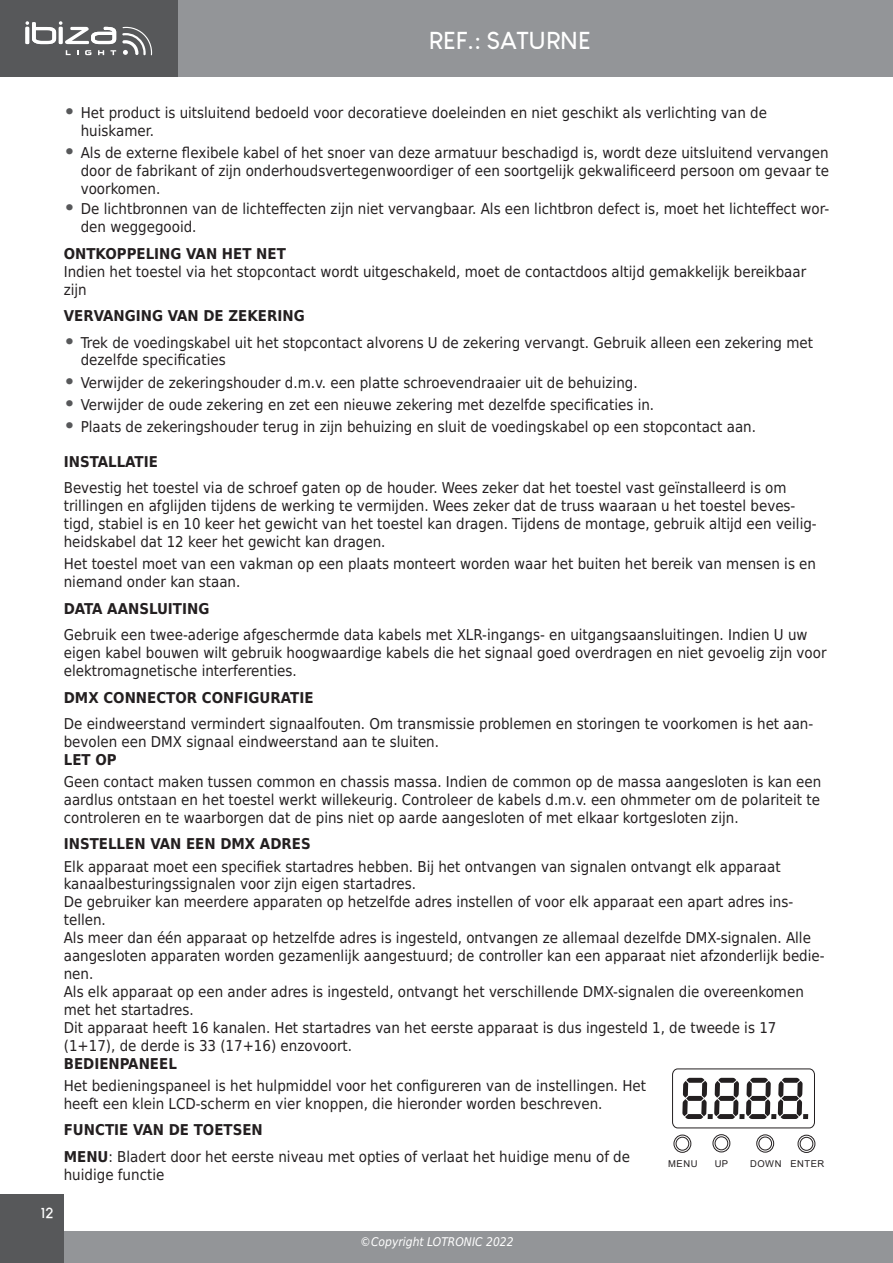
<style>
.page{position:relative;width:893px;height:1263px;background:#fff}
.page>*{position:absolute;margin:0;border:0;box-sizing:border-box;transform-origin:0 0}
.t1{font:italic 61.8px "Lcd D";color:#231f20}
.t2{font:700 24px "Louis George Cafe";color:#fff}
.t3{font:15px/18px "DejaVu Sans Condensed";color:#231f20}
.t4{font:700 15px "DejaVu Sans Condensed";color:#231f20}
.t5{font:700 15px "Louis George Cafe";color:#fff}
.t6{font:italic 12px "DejaVu Sans Condensed";color:#fff}
.t7{font:9.45px "Arial";letter-spacing:.055em;color:#231f20}
.s1{font-family:"DejaVu Sans";font-weight:700;font-size:18px;color:#57585a}
.s2{font-weight:700}
</style>
<div class="page">
<div style="left:0;top:0;width:893px;height:77px;background:#939598"></div>
<div style="left:0;top:1231px;width:893px;height:32px;background:#939598"></div>
<div style="left:0;top:0;width:178px;height:77px;background:#57585a"></div>
<svg style="left:122px;top:27px;width:30px;height:28px"></svg>
<svg style="left:25px;top:21px;width:91px;height:23px"></svg>
<svg style="left:66px;top:50px;width:5px;height:5px"></svg>
<svg style="left:85px;top:50px;width:6px;height:5px"></svg>
<svg style="left:98px;top:50px;width:6px;height:5px"></svg>
<svg style="left:110px;top:50px;width:6px;height:5px"></svg>
<div style="left:0;top:1195px;width:64px;height:68px;background:#57585a"></div>
<div style="left:713px;top:1134px;width:17px;height:18px;border:1px solid #231f20;border-radius:50%"></div>
<div style="left:715px;top:1136px;width:13px;height:14px;border:1px solid #231f20;border-radius:50%"></div>
<div style="left:756px;top:1134px;width:18px;height:18px;border:1px solid #231f20;border-radius:50%"></div>
<div style="left:758px;top:1136px;width:14px;height:14px;border:1px solid #231f20;border-radius:50%"></div>
<div style="left:674px;top:1135px;width:17px;height:18px;border:1px solid #231f20;border-radius:50%"></div>
<div style="left:676px;top:1137px;width:13px;height:13px;border:1px solid #231f20;border-radius:50%"></div>
<div style="left:798px;top:1135px;width:17px;height:18px;border:1px solid #231f20;border-radius:50%"></div>
<div style="left:800px;top:1137px;width:13px;height:14px;border:1px solid #231f20;border-radius:50%"></div>
<div style="left:672px;top:1068px;width:143px;height:60px;border:1px solid #231f20;border-radius:6px"></div>
<h2 class="t2" style="left:429px;top:26px;width:163px">REF.: SATURNE</h2>
<p class="t5" style="left:40px;top:1203px;width:15px">12</p>
<p class="t3" style="left:81px;top:103px;width:688px;text-indent:-17px"><span class="s1">•</span> Het product is uitsluitend bedoeld voor decoratieve doeleinden en niet geschikt als verlichting van de huiskamer.</p>
<p class="t3" style="left:81px;top:143px;width:750px;text-align:justify;text-indent:-17px"><span class="s1">•</span> Als de externe flexibele kabel of het snoer van deze armatuur beschadigd is, wordt deze uitsluitend vervangen door de fabrikant of zijn onderhoudsvertegenwoordiger of een soortgelijk gekwalificeerd persoon om gevaar te voorkomen.</p>
<p class="t3" style="left:81px;top:200px;width:750px;text-indent:-17px"><span class="s1">•</span> De lichtbronnen van de lichteffecten zijn niet vervangbaar. Als een lichtbron defect is, moet het lichteffect wor&shy;den weggegooid.</p>
<p class="t4" style="left:64px;top:241px;width:224px">ONTKOPPELING VAN HET NET</p>
<p class="t3" style="left:64px;top:262px;width:744px">Indien het toestel via het stopcontact wordt uitgeschakeld, moet de contactdoos altijd gemakkelijk bereikbaar zijn</p>
<p class="t4" style="left:64px;top:303px;width:242px">VERVANGING VAN DE ZEKERING</p>
<p class="t3" style="left:81px;top:333px;width:734px;text-indent:-17px"><span class="s1">•</span> Trek de voedingskabel uit het stopcontact alvorens U de zekering vervangt. Gebruik alleen een zekering met dezelfde specificaties</p>
<p class="t3" style="left:64px;top:373px;width:575px"><span class="s1">•</span> Verwijder de zekeringshouder d.m.v. een platte schroevendraaier uit de behuizing.</p>
<p class="t3" style="left:64px;top:395px;width:592px"><span class="s1">•</span> Verwijder de oude zekering en zet een nieuwe zekering met dezelfde specificaties in.</p>
<p class="t3" style="left:64px;top:417px;width:694px"><span class="s1">•</span> Plaats de zekeringshouder terug in zijn behuizing en sluit de voedingskabel op een stopcontact aan.</p>
<p class="t4" style="left:64px;top:449px;width:96px">INSTALLATIE</p>
<p class="t3" style="left:64px;top:479px;width:754px">Bevestig het toestel via de schroef gaten op de houder. Wees zeker dat het toestel vast geïnstalleerd is om trillingen en afglijden tijdens de werking te vermijden. Wees zeker dat de truss waaraan u het toestel beves&shy;tigd, stabiel is en 10 keer het gewicht van het toestel kan dragen. Tijdens de montage, gebruik altijd een veilig&shy;heidskabel dat 12 keer het gewicht kan dragen.</p>
<p class="t3" style="left:64px;top:555px;width:754px">Het toestel moet van een vakman op een plaats monteert worden waar het buiten het bereik van mensen is en niemand onder kan staan.</p>
<p class="t4" style="left:64px;top:596px;width:147px">DATA AANSLUITING</p>
<p class="t3" style="left:64px;top:626px;width:764px">Gebruik een twee-aderige afgeschermde data kabels met XLR-ingangs- en uitgangsaansluitingen. Indien U uw eigen kabel bouwen wilt gebruik hoogwaardige kabels die het signaal goed overdragen en niet gevoelig zijn voor elektromagnetische interferenties.</p>
<p class="t4" style="left:64px;top:685px;width:251px">DMX CONNECTOR CONFIGURATIE</p>
<p class="t3" style="left:64px;top:714px;width:751px">De eindweerstand vermindert signaalfouten. Om transmissie problemen en storingen te voorkomen is het aan&shy;bevolen een DMX signaal eindweerstand aan te sluiten.</p>
<p class="t4" style="left:64px;top:747px;width:54px">LET OP</p>
<p class="t3" style="left:64px;top:772px;width:759px;text-align:justify">Geen contact maken tussen common en chassis massa. Indien de common op de massa aangesloten is kan een aardlus ontstaan en het toestel werkt willekeurig. Controleer de kabels d.m.v. een ohmmeter om de polariteit te controleren en te waarborgen dat de pins niet op aarde aangesloten of met elkaar kortgesloten zijn.</p>
<p class="t4" style="left:64px;top:832px;width:248px">INSTELLEN VAN EEN DMX ADRES</p>
<p class="t3" style="left:64px;top:857px;width:762px">Elk apparaat moet een specifiek startadres hebben. Bij het ontvangen van signalen ontvangt elk apparaat kanaalbesturingssignalen voor zijn eigen startadres.<br>De gebruiker kan meerdere apparaten op hetzelfde adres instellen of voor elk apparaat een apart adres ins&shy;tellen.<br>Als meer dan één apparaat op hetzelfde adres is ingesteld, ontvangen ze allemaal dezelfde DMX-signalen. Alle aangesloten apparaten worden gezamenlijk aangestuurd; de controller kan een apparaat niet afzonderlijk bedie&shy;nen.<br>Als elk apparaat op een ander adres is ingesteld, ontvangt het verschillende DMX-signalen die overeenkomen met het startadres.<br>Dit apparaat heeft 16 kanalen. Het startadres van het eerste apparaat is dus ingesteld 1, de tweede is 17 (1+17), de derde is 33 (17+16) enzovoort.</p>
<p class="t4" style="left:64px;top:1051px;width:115px">BEDIENPANEEL</p>
<p class="t3" style="left:64px;top:1076px;width:584px">Het bedieningspaneel is het hulpmiddel voor het configureren van de instellingen. Het heeft een klein LCD-scherm en vier knoppen, die hieronder worden beschreven.</p>
<p class="t3" style="left:64px;top:1116px;width:568px;line-height:26.4px"><span class="s2">FUNCTIE VAN DE TOETSEN<br>MENU</span>: Bladert door het eerste niveau met opties of verlaat het huidige menu of de</p>
<p class="t3" style="left:64px;top:1165px;width:102px">huidige functie</p>
<p class="t6" style="left:360px;top:1233px;width:155px">©Copyright LOTRONIC 2022</p>
<h1 class="t1" style="left:679px;top:1068px;width:145px">8.8.8.8.</h1>
<p class="t7" style="left:668px;top:1157px;width:31px">MENU</p>
<p class="t7" style="left:715px;top:1157px;width:15px">UP</p>
<p class="t7" style="left:750px;top:1157px;width:76px">DOWN ENTER</p>
</div>
